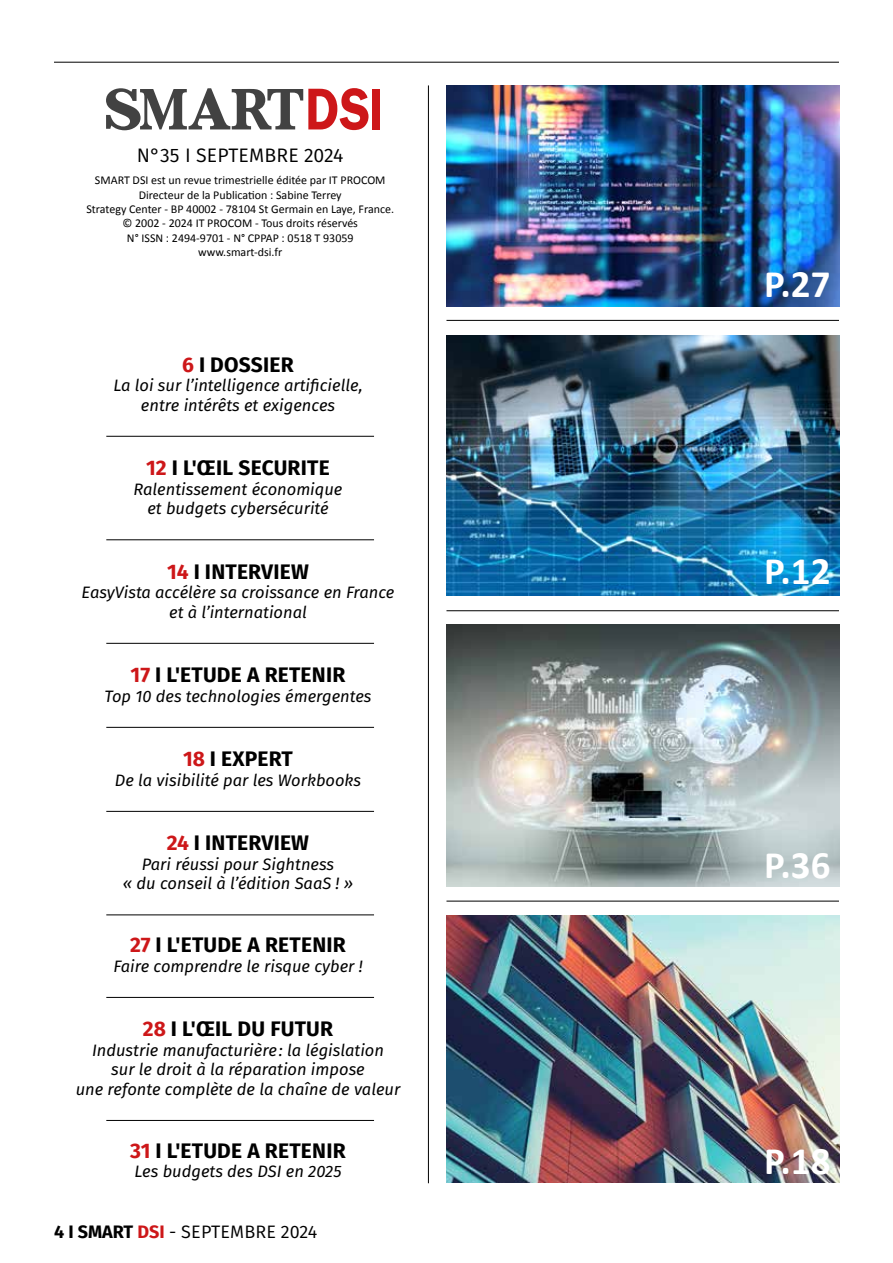
<style>
.page{position:relative;width:893px;height:1263px;background:#fff}
.page>*{position:absolute;margin:0;border:0;box-sizing:border-box;transform-origin:0 0}
.t1{font:700 39px "Calibri";color:#fff}
.t2{font:700 21px "Fira Sans";letter-spacing:.01em;color:#000}
.t3{font:19.5px "Fira Sans";letter-spacing:.01em;color:#000}
.t4{font:18px "Fira Sans";letter-spacing:.01em;color:#000}
.t5{font:italic 16.5px/19.5px "Fira Sans";color:#000;text-align:center}
.t6{font:12px/14.4px "Calibri";color:#000;text-align:center}
.s1{color:#cd1719}
.s2{font-weight:700}
.s3{font-weight:700;color:#cd1719}
</style>
<div class="page">
<hr style="left:106px;top:436px;width:268px;height:1px;background:#000">
<hr style="left:106px;top:539px;width:268px;height:1px;background:#000">
<hr style="left:106px;top:643px;width:268px;height:1px;background:#000">
<hr style="left:106px;top:727px;width:268px;height:1px;background:#000">
<hr style="left:106px;top:811px;width:268px;height:1px;background:#000">
<hr style="left:106px;top:914px;width:268px;height:1px;background:#000">
<hr style="left:106px;top:997px;width:268px;height:1px;background:#000">
<hr style="left:106px;top:1120px;width:268px;height:1px;background:#000">
<svg style="left:106px;top:88px;width:262px;height:42px"></svg>
<div style="left:372px;top:89px;width:8px;height:40px;background:#cd1719"></div>
<img style="left:447px;top:916px;width:392px;height:266px">
<img style="left:447px;top:336px;width:392px;height:259px">
<img style="left:447px;top:625px;width:392px;height:261px">
<img style="left:447px;top:85px;width:392px;height:221px">
<hr style="left:428px;top:85px;width:1px;height:1098px;background:#000">
<hr style="left:446px;top:320px;width:393px;height:1px;background:#000">
<hr style="left:446px;top:610px;width:393px;height:1px;background:#000">
<hr style="left:446px;top:901px;width:393px;height:1px;background:#000">
<hr style="left:54px;top:62px;width:785px;height:1px;background:#000">
<p class="t3" style="left:137px;top:141px;width:208px">N°35 I SEPTEMBRE 2024</p>
<p class="t6" style="left:86px;top:173px;width:309px">SMART DSI est un revue trimestrielle éditée par IT PROCOM Directeur de la Publication : Sabine Terrey<br>Strategy Center - BP 40002 - 78104 St Germain en Laye, France. © 2002 - 2024 IT PROCOM - Tous droits réservés<br>N° ISSN : 2494-9701 - N° CPPAP : 0518 T 93059 www.smart-dsi.fr</p>
<p class="t2" style="left:182px;top:347px;width:113px"><span class="s1">6</span> I DOSSIER</p>
<p class="t5" style="left:113px;top:375px;width:251px">La loi sur l’intelligence artificielle, entre intérêts et exigences</p>
<p class="t2" style="left:146px;top:450px;width:185px"><span class="s1">12</span> I L'ŒIL SECURITE</p>
<p class="t5" style="left:134px;top:479px;width:210px">Ralentissement économique et budgets cybersécurité</p>
<p class="t2" style="left:167px;top:554px;width:143px"><span class="s1">14</span> I INTERVIEW</p>
<p class="t5" style="left:82px;top:582px;width:314px">EasyVista accélère sa croissance en France et à l’international</p>
<p class="t2" style="left:131px;top:657px;width:216px"><span class="s1">17</span> I L'ETUDE A RETENIR</p>
<p class="t5" style="left:105px;top:686px;width:268px">Top 10 des technologies émergentes</p>
<p class="t2" style="left:183px;top:741px;width:111px"><span class="s1">18</span> I EXPERT</p>
<p class="t5" style="left:115px;top:770px;width:248px">De la visibilité par les Workbooks</p>
<p class="t2" style="left:167px;top:825px;width:144px"><span class="s1">24</span> I INTERVIEW</p>
<p class="t5" style="left:123px;top:854px;width:232px">Pari réussi pour Sightness<br>« du conseil à l’édition SaaS ! »</p>
<p class="t2" style="left:130px;top:927px;width:217px"><span class="s1">27</span> I L'ETUDE A RETENIR</p>
<p class="t5" style="left:113px;top:956px;width:251px">Faire comprendre le risque cyber !</p>
<p class="t2" style="left:143px;top:1011px;width:192px"><span class="s1">28</span> I L'ŒIL DU FUTUR</p>
<p class="t5" style="left:76px;top:1040px;width:326px">Industrie manufacturière: la législation<br>sur le droit à la réparation impose<br>une refonte complète de la chaîne de valeur</p>
<p class="t2" style="left:130px;top:1133px;width:217px"><span class="s1">31</span> I L'ETUDE A RETENIR</p>
<p class="t5" style="left:135px;top:1161px;width:208px">Les budgets des DSI en 2025</p>
<p class="t4" style="left:54px;top:1218px;width:265px"><span class="s2">4 I SMART</span> <span class="s3">DSI</span> - SEPTEMBRE 2024</p>
<h1 class="t1" style="left:764px;top:259px;width:68px">P.27</h1>
<h1 class="t1" style="left:764px;top:546px;width:68px">P.12</h1>
<h1 class="t1" style="left:764px;top:840px;width:68px">P.36</h1>
<h1 class="t1" style="left:764px;top:1136px;width:68px">P.18</h1>
</div>
